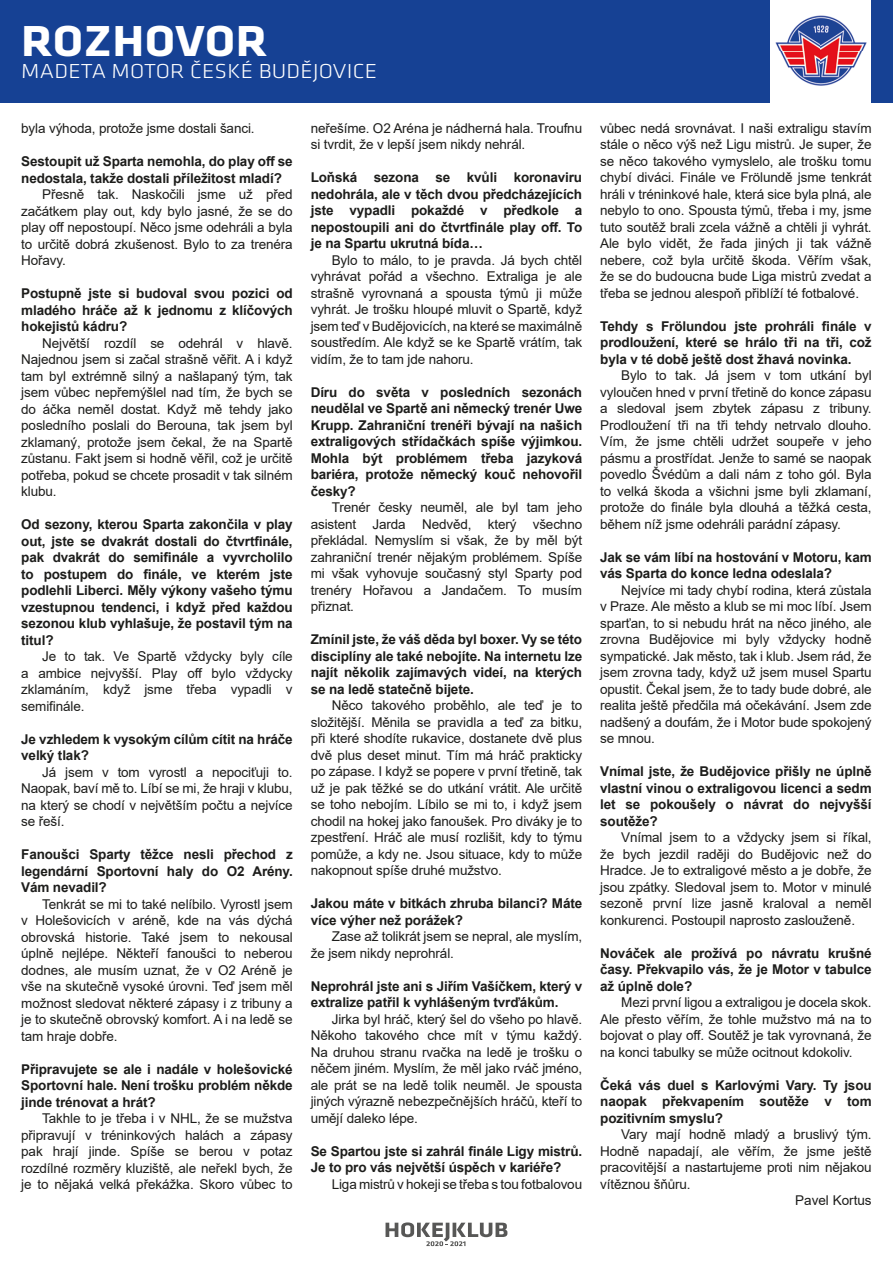
<style>
.page{position:relative;width:893px;height:1263px;background:#fff}
.page>*{position:absolute;margin:0;border:0;box-sizing:border-box;transform-origin:0 0}
.t1{font:700 45px "Klavika";letter-spacing:.01em;color:#fff;scale:1.1 1}
.t2{font:300 21px "Klavika";letter-spacing:.01em;color:#fff;scale:1.1 1}
.t3{font:13.5px/16.5px "Arial";letter-spacing:-.01em;color:#1d1d1b;text-align:justify}
.t4{font:700 13.5px/16.5px "Arial";letter-spacing:-.01em;color:#1d1d1b;text-align:justify}
</style>
<div class="page">
<div style="left:0;top:0;width:770px;height:102px;background:#164194"></div>
<img style="left:775px;top:15px;width:92px;height:71px">
<div style="left:872px;top:0;width:21px;height:102px;background:#164194"></div>
<svg style="left:386px;top:1222px;width:121px;height:24px"></svg>
<h1 class="t1" style="left:21px;top:16px;width:225px">ROZHOVOR</h1>
<h2 class="t2" style="left:21px;top:59px;width:325px">MADETA MOTOR ČESKÉ BUDĚJOVICE</h2>
<p class="t3" style="left:21px;top:120px;width:235px">byla výhoda, protože jsme dostali šanci.</p>
<p class="t4" style="left:21px;top:153px;width:273px">Sestoupit už Sparta nemohla, do play off se nedostala, takže dostali příležitost mladí?</p>
<p class="t3" style="left:21px;top:186px;width:273px;text-indent:21px">Přesně tak. Naskočili jsme už před začátkem play out, kdy bylo jasné, že se do play off nepostoupí. Něco jsme odehráli a byla to určitě dobrá zkušenost. Bylo to za trenéra Hořavy.</p>
<p class="t4" style="left:21px;top:285px;width:273px">Postupně jste si budoval svou pozici od mladého hráče až k jednomu z klíčových hokejistů kádru?</p>
<p class="t3" style="left:21px;top:335px;width:273px;text-indent:21px">Největší rozdíl se odehrál v hlavě.<br>Najednou jsem si začal strašně věřit. A i když tam byl extrémně silný a našlapaný tým, tak jsem vůbec nepřemýšlel nad tím, že bych se do áčka neměl dostat. Když mě tehdy jako posledního poslali do Berouna, tak jsem byl zklamaný, protože jsem čekal, že na Spartě zůstanu. Fakt jsem si hodně věřil, což je určitě potřeba, pokud se chcete prosadit v tak silném klubu.</p>
<p class="t4" style="left:21px;top:516px;width:273px">Od sezony, kterou Sparta zakončila v play out, jste se dvakrát dostali do čtvrtfinále, pak dvakrát do semifinále a vyvrcholilo to postupem do finále, ve kterém jste podlehli Liberci. Měly výkony vašeho týmu vzestupnou tendenci, i když před každou sezonou klub vyhlašuje, že postavil tým na titul?</p>
<p class="t3" style="left:21px;top:648px;width:273px;text-indent:21px">Je to tak. Ve Spartě vždycky byly cíle a ambice nejvyšší. Play off bylo vždycky zklamáním, když jsme třeba vypadli v semifinále.</p>
<p class="t4" style="left:21px;top:731px;width:273px">Je vzhledem k vysokým cílům cítit na hráče velký tlak?</p>
<p class="t3" style="left:21px;top:763px;width:273px;text-indent:21px">Já jsem v tom vyrostl a nepociťuji to.<br>Naopak, baví mě to. Líbí se mi, že hraji v klubu, na který se chodí v největším počtu a nejvíce se řeší.</p>
<p class="t4" style="left:21px;top:846px;width:273px">Fanoušci Sparty těžce nesli přechod z legendární Sportovní haly do O2 Arény.<br>Vám nevadil?</p>
<p class="t3" style="left:21px;top:895px;width:273px;text-indent:21px">Tenkrát se mi to také nelíbilo. Vyrostl jsem v Holešovicích v aréně, kde na vás dýchá obrovská historie. Také jsem to nekousal úplně nejlépe. Někteří fanoušci to neberou dodnes, ale musím uznat, že v O2 Aréně je vše na skutečně vysoké úrovni. Teď jsem měl možnost sledovat některé zápasy i z tribuny a je to skutečně obrovský komfort. A i na ledě se tam hraje dobře.</p>
<p class="t4" style="left:21px;top:1061px;width:273px">Připravujete se ale i nadále v holešovické Sportovní hale. Není trošku problém někde jinde trénovat a hrát?</p>
<p class="t3" style="left:21px;top:1110px;width:273px;text-indent:21px">Takhle to je třeba i v NHL, že se mužstva připravují v tréninkových halách a zápasy pak hrají jinde. Spíše se berou v potaz rozdílné rozměry kluziště, ale neřekl bych, že je to nějaká velká překážka. Skoro vůbec to</p>
<p class="t3" style="left:311px;top:120px;width:273px">neřešíme. O2 Aréna je nádherná hala. Troufnu si tvrdit, že v lepší jsem nikdy nehrál.</p>
<p class="t4" style="left:311px;top:170px;width:273px">Loňská sezona se kvůli koronaviru nedohrála, ale v těch dvou předcházejících jste vypadli pokaždé v předkole a nepostoupili ani do čtvrtfinále play off. To je na Spartu ukrutná bída…</p>
<p class="t3" style="left:311px;top:252px;width:273px;text-indent:21px">Bylo to málo, to je pravda. Já bych chtěl vyhrávat pořád a všechno. Extraliga je ale strašně vyrovnaná a spousta týmů ji může vyhrát. Je trošku hloupé mluvit o Spartě, když jsem teď v Budějovicích, na které se maximálně soustředím. Ale když se ke Spartě vrátím, tak vidím, že to tam jde nahoru.</p>
<p class="t4" style="left:311px;top:384px;width:273px">Díru do světa v posledních sezonách neudělal ve Spartě ani německý trenér Uwe Krupp. Zahraniční trenéři bývají na našich extraligových střídačkách spíše výjimkou.<br>Mohla být problémem třeba jazyková bariéra, protože německý kouč nehovořil česky?</p>
<p class="t3" style="left:311px;top:499px;width:273px;text-indent:21px">Trenér česky neuměl, ale byl tam jeho asistent Jarda Nedvěd, který všechno překládal. Nemyslím si však, že by měl být zahraniční trenér nějakým problémem. Spíše mi však vyhovuje současný styl Sparty pod trenéry Hořavou a Jandačem. To musím přiznat.</p>
<p class="t4" style="left:311px;top:632px;width:273px">Zmínil jste, že váš děda byl boxer. Vy se této disciplíny ale také nebojíte. Na internetu lze najít několik zajímavých videí, na kterých se na ledě statečně bijete.</p>
<p class="t3" style="left:311px;top:697px;width:273px;text-indent:21px">Něco takového proběhlo, ale teď je to složitější. Měnila se pravidla a teď za bitku, při které shodíte rukavice, dostanete dvě plus dvě plus deset minut. Tím má hráč prakticky po zápase. I když se popere v první třetině, tak už je pak těžké se do utkání vrátit. Ale určitě se toho nebojím. Líbilo se mi to, i když jsem chodil na hokej jako fanoušek. Pro diváky je to zpestření. Hráč ale musí rozlišit, kdy to týmu pomůže, a kdy ne. Jsou situace, kdy to může nakopnout spíše druhé mužstvo.</p>
<p class="t4" style="left:311px;top:895px;width:273px">Jakou máte v bitkách zhruba bilanci? Máte více výher než porážek?</p>
<p class="t3" style="left:311px;top:928px;width:273px;text-indent:21px">Zase až tolikrát jsem se nepral, ale myslím, že jsem nikdy neprohrál.</p>
<p class="t4" style="left:311px;top:978px;width:273px">Neprohrál jste ani s Jiřím Vašíčkem, který v extralize patřil k vyhlášeným tvrďákům.</p>
<p class="t3" style="left:311px;top:1011px;width:273px;text-indent:21px">Jirka byl hráč, který šel do všeho po hlavě.<br>Někoho takového chce mít v týmu každý.<br>Na druhou stranu rvačka na ledě je trošku o něčem jiném. Myslím, že měl jako rváč jméno, ale prát se na ledě tolik neuměl. Je spousta jiných výrazně nebezpečnějších hráčů, kteří to umějí daleko lépe.</p>
<p class="t4" style="left:311px;top:1143px;width:273px">Se Spartou jste si zahrál finále Ligy mistrů.<br>Je to pro vás největší úspěch v kariéře?</p>
<p class="t3" style="left:332px;top:1176px;width:252px">Liga mistrů v hokeji se třeba s tou fotbalovou</p>
<p class="t3" style="left:600px;top:120px;width:273px">vůbec nedá srovnávat. I naši extraligu stavím stále o něco výš než Ligu mistrů. Je super, že se něco takového vymyslelo, ale trošku tomu chybí diváci. Finále ve Frölundě jsme tenkrát hráli v tréninkové hale, která sice byla plná, ale nebylo to ono. Spousta týmů, třeba i my, jsme tuto soutěž brali zcela vážně a chtěli ji vyhrát.<br>Ale bylo vidět, že řada jiných ji tak vážně nebere, což byla určitě škoda. Věřím však, že se do budoucna bude Liga mistrů zvedat a třeba se jednou alespoň přiblíží té fotbalové.</p>
<p class="t4" style="left:600px;top:318px;width:273px">Tehdy s Frölundou jste prohráli finále v prodloužení, které se hrálo tři na tři, což byla v té době ještě dost žhavá novinka.</p>
<p class="t3" style="left:600px;top:367px;width:273px;text-indent:21px">Bylo to tak. Já jsem v tom utkání byl vyloučen hned v první třetině do konce zápasu a sledoval jsem zbytek zápasu z tribuny.<br>Prodloužení tři na tři tehdy netrvalo dlouho.<br>Vím, že jsme chtěli udržet soupeře v jeho pásmu a prostřídat. Jenže to samé se naopak povedlo Švédům a dali nám z toho gól. Byla to velká škoda a všichni jsme byli zklamaní, protože do finále byla dlouhá a těžká cesta, během níž jsme odehráli parádní zápasy.</p>
<p class="t4" style="left:600px;top:549px;width:273px">Jak se vám líbí na hostování v Motoru, kam vás Sparta do konce ledna odeslala?</p>
<p class="t3" style="left:600px;top:582px;width:273px;text-indent:21px">Nejvíce mi tady chybí rodina, která zůstala v Praze. Ale město a klub se mi moc líbí. Jsem sparťan, to si nebudu hrát na něco jiného, ale zrovna Budějovice mi byly vždycky hodně sympatické. Jak město, tak i klub. Jsem rád, že jsem zrovna tady, když už jsem musel Spartu opustit. Čekal jsem, že to tady bude dobré, ale realita ještě předčila má očekávání. Jsem zde nadšený a doufám, že i Motor bude spokojený se mnou.</p>
<p class="t4" style="left:600px;top:763px;width:273px">Vnímal jste, že Budějovice přišly ne úplně vlastní vinou o extraligovou licenci a sedm let se pokoušely o návrat do nejvyšší soutěže?</p>
<p class="t3" style="left:600px;top:829px;width:273px;text-indent:21px">Vnímal jsem to a vždycky jsem si říkal, že bych jezdil raději do Budějovic než do Hradce. Je to extraligové město a je dobře, že jsou zpátky. Sledoval jsem to. Motor v minulé sezoně první lize jasně kraloval a neměl konkurenci. Postoupil naprosto zaslouženě.</p>
<p class="t4" style="left:600px;top:945px;width:273px">Nováček ale prožívá po návratu krušné časy. Překvapilo vás, že je Motor v tabulce až úplně dole?</p>
<p class="t3" style="left:600px;top:994px;width:273px;text-indent:21px">Mezi první ligou a extraligou je docela skok.<br>Ale přesto věřím, že tohle mužstvo má na to bojovat o play off. Soutěž je tak vyrovnaná, že na konci tabulky se může ocitnout kdokoliv.</p>
<p class="t4" style="left:600px;top:1077px;width:273px">Čeká vás duel s Karlovými Vary. Ty jsou naopak překvapením soutěže v tom pozitivním smyslu?</p>
<p class="t3" style="left:600px;top:1126px;width:273px;text-indent:21px">Vary mají hodně mladý a bruslivý tým.<br>Hodně napadají, ale věřím, že jsme ještě pracovitější a nastartujeme proti nim nějakou vítěznou šňůru.</p>
<p class="t3" style="left:795px;top:1192px;width:78px">Pavel Kortus</p>
</div>
